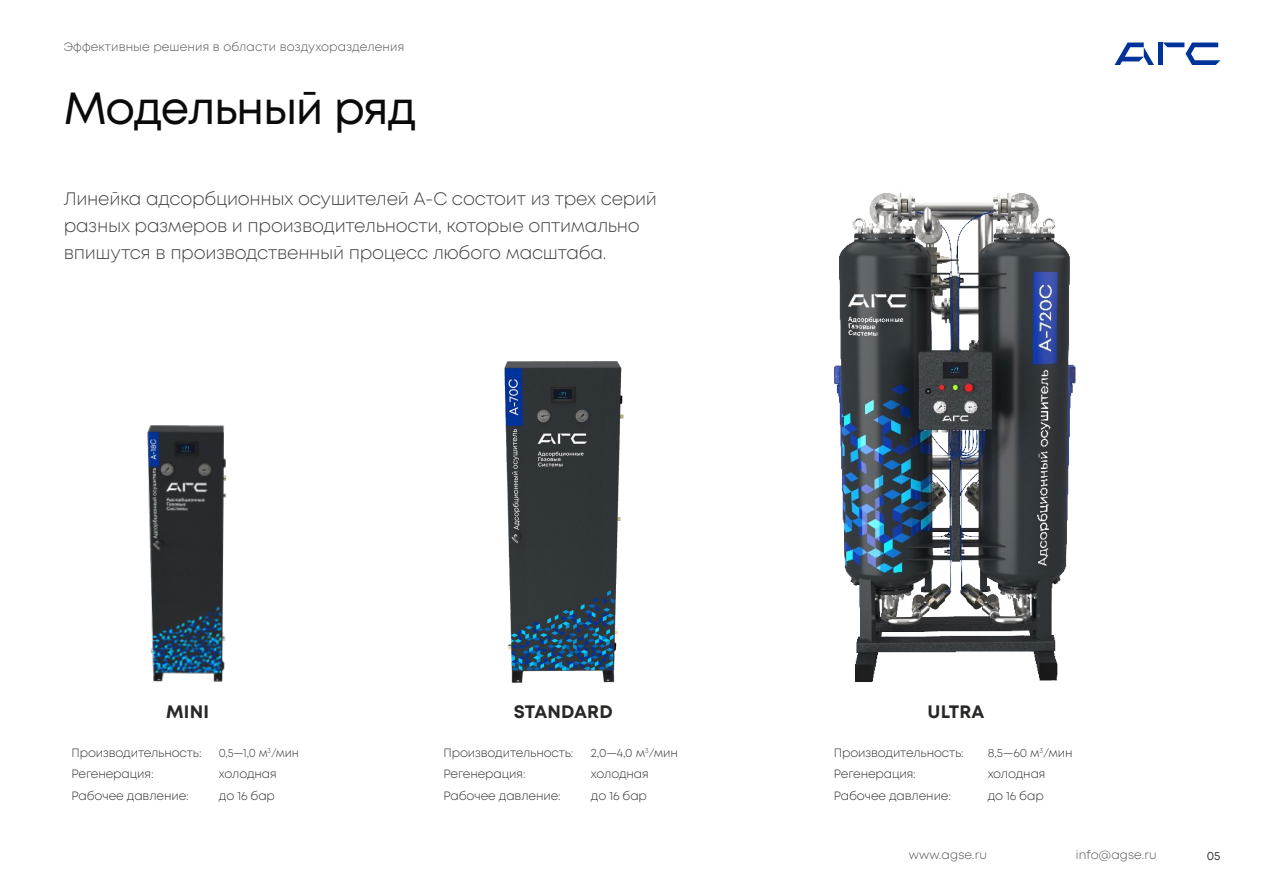
<style>
.page{position:relative;width:1263px;height:893px;background:#fff}
.page>*{position:absolute;margin:0;border:0;box-sizing:border-box;transform-origin:0 0}
.t1{font:45px "Mont";letter-spacing:-.035em;color:#0a0a0a}
.t2{font:300 18px/27px "Mont";letter-spacing:-.015em;color:#3c3c3b}
.t3{font:700 18px "Mont";letter-spacing:.01em;color:#282827}
.t4{font:300 12px "Mont";letter-spacing:-.01em;color:#282827}
.t5{font:300 12px "Mont";letter-spacing:.01em;color:#4a4a49}
.t6{font:300 12px "Mont";letter-spacing:-.01em;color:#282827;scale:.95 1}
.t7{font:12px "Mont";color:#3c3c3b}
</style>
<div class="page">
<img style="left:834px;top:193px;width:242px;height:489px">
<img style="left:504px;top:361px;width:120px;height:322px">
<img style="left:147px;top:425px;width:80px;height:257px">
<svg style="left:1114px;top:42px;width:107px;height:23px"></svg>
<div style="left:1158px;top:43px;width:5px;height:22px;background:#039"></div>
<p class="t5" style="left:64px;top:40px;width:342px">Эффективные решения в области воздухоразделения</p>
<h1 class="t1" style="left:64px;top:79px;width:354px">Модельный ряд</h1>
<h2 class="t2" style="left:64px;top:185px;width:595px">Линейка адсорбционных осушителей А-С состоит из трех серий разных размеров и производительности, которые оптимально впишутся в производственный процесс любого масштаба.</h2>
<h2 class="t3" style="left:166px;top:700px;width:44px">MINI</h2>
<h2 class="t3" style="left:514px;top:700px;width:100px">STANDARD</h2>
<h2 class="t3" style="left:927px;top:700px;width:58px">ULTRA</h2>
<p class="t4" style="left:834px;top:745px;width:131px">Производительность:</p>
<p class="t4" style="left:988px;top:745px;width:86px">8,5—60 м<sup>3</sup> ⁄мин</p>
<p class="t4" style="left:834px;top:766px;width:83px">Регенерация:</p>
<p class="t4" style="left:988px;top:766px;width:59px">холодная</p>
<p class="t4" style="left:834px;top:788px;width:119px">Рабочее давление:</p>
<p class="t4" style="left:988px;top:788px;width:58px">до 16 бар</p>
<p class="t4" style="left:72px;top:745px;width:131px">Производительность:</p>
<p class="t6" style="left:219px;top:745px;width:86px">0,5—1,0 м<sup>3</sup> ⁄мин</p>
<p class="t4" style="left:72px;top:766px;width:83px">Регенерация:</p>
<p class="t4" style="left:219px;top:766px;width:59px">холодная</p>
<p class="t4" style="left:72px;top:788px;width:119px">Рабочее давление:</p>
<p class="t4" style="left:219px;top:788px;width:58px">до 16 бар</p>
<p class="t4" style="left:444px;top:745px;width:131px">Производительность:</p>
<p class="t4" style="left:591px;top:745px;width:89px">2,0—4,0 м<sup>3</sup> ⁄мин</p>
<p class="t4" style="left:444px;top:766px;width:83px">Регенерация:</p>
<p class="t4" style="left:591px;top:766px;width:59px">холодная</p>
<p class="t4" style="left:444px;top:788px;width:119px">Рабочее давление:</p>
<p class="t4" style="left:591px;top:788px;width:58px">до 16 бар</p>
<p class="t5" style="left:909px;top:847px;width:79px">www.agse.ru</p>
<p class="t5" style="left:1076px;top:847px;width:82px">info@agse.ru</p>
<p class="t7" style="left:1207px;top:848px;width:15px">05</p>
</div>
